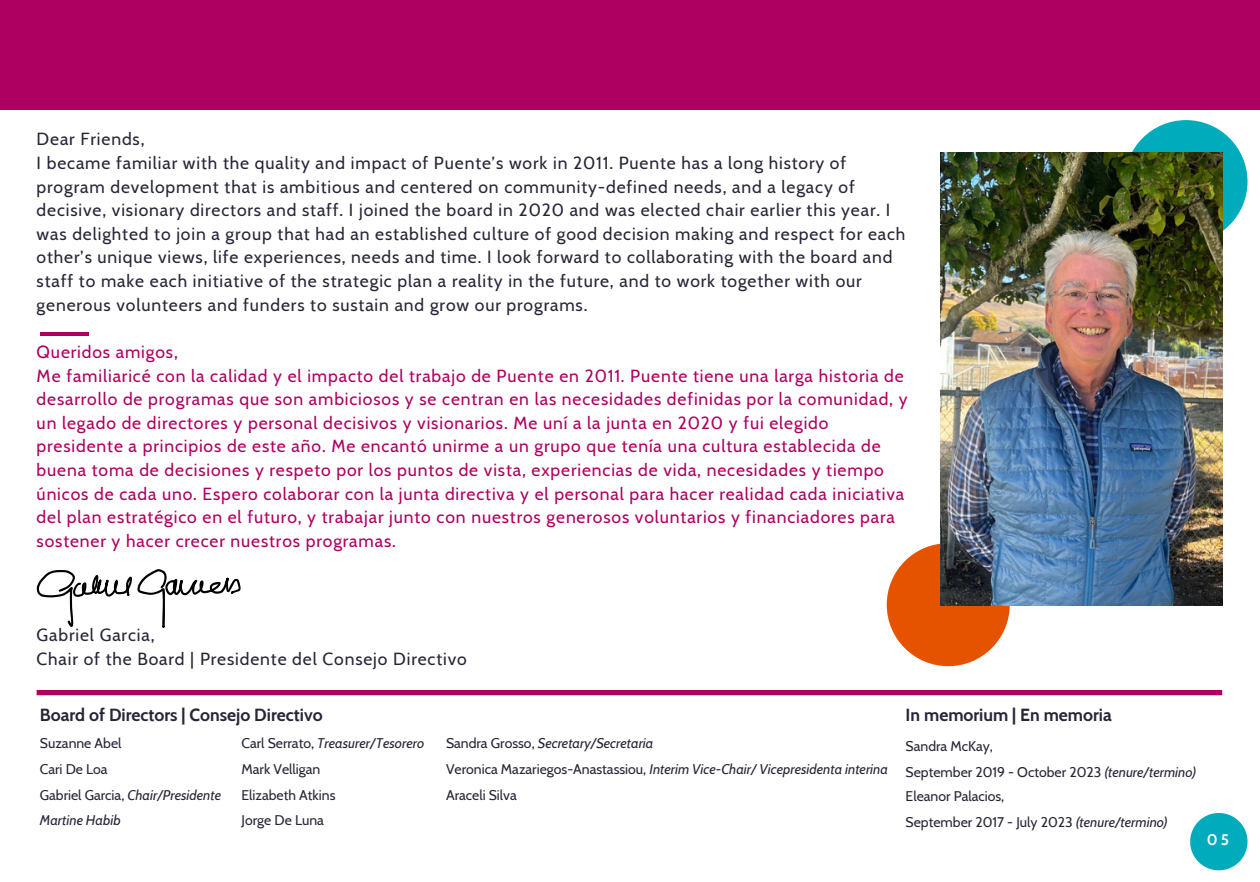
<style>
.page{position:relative;width:1260px;height:882px;background:#fff}
.page>*{position:absolute;margin:0;border:0;box-sizing:border-box;transform-origin:0 0}
.t1{font:17.5px/23.6px "Cabin";letter-spacing:.05em;color:#ae0061}
.t2{font:17.5px/23.6px "Cabin";letter-spacing:.05em;color:#262638}
.t3{font:700 17.5px "Cabin";color:#262638}
.t4{font:700 15.4px "Cabin";color:#fafafa}
.t5{font:14px "Cabin";color:#262638}
.t6{font:italic 14px "Cabin";color:#262638}
.s1{font-style:normal}
.s2{font-style:italic}
</style>
<div class="page">
<hr style="left:40px;top:332px;width:48px;height:4px;background:#ae0061">
<svg style="left:1190px;top:813px;width:58px;height:57px"></svg>
<div style="left:887px;top:543px;width:123px;height:123px;background:#e55300;border-radius:50%"></div>
<div style="left:1125px;top:120px;width:123px;height:123px;background:#00acbb;border-radius:50%"></div>
<img style="left:940px;top:152px;width:282px;height:453px">
<svg style="left:37px;top:569px;width:204px;height:59px"></svg>
<div style="left:0;top:0;width:1260px;height:109px;background:#ae0061"></div>
<div style="left:37px;top:690px;width:1185px;height:5px;background:#ae0061"></div>
<h2 class="t2" style="left:37px;top:127px;width:870px">Dear Friends,<br>I became familiar with the quality and impact of Puente’s work in 2011. Puente has a long history of program development that is ambitious and centered on community-defined needs, and a legacy of decisive, visionary directors and staff. I joined the board in 2020 and was elected chair earlier this year. I was delighted to join a group that had an established culture of good decision making and respect for each other’s unique views, life experiences, needs and time. I look forward to collaborating with the board and staff to make each initiative of the strategic plan a reality in the future, and to work together with our generous volunteers and funders to sustain and grow our programs.</h2>
<h2 class="t1" style="left:37px;top:340px;width:872px">Queridos amigos,<br>Me familiaricé con la calidad y el impacto del trabajo de Puente en 2011. Puente tiene una larga historia de desarrollo de programas que son ambiciosos y se centran en las necesidades definidas por la comunidad, y un legado de directores y personal decisivos y visionarios. Me uní a la junta en 2020 y fui elegido presidente a principios de este año. Me encantó unirme a un grupo que tenía una cultura establecida de buena toma de decisiones y respeto por los puntos de vista, experiencias de vida, necesidades y tiempo únicos de cada uno. Espero colaborar con la junta directiva y el personal para hacer realidad cada iniciativa del plan estratégico en el futuro, y trabajar junto con nuestros generosos voluntarios y financiadores para sostener y hacer crecer nuestros programas.</h2>
<h2 class="t2" style="left:37px;top:623px;width:432px">Gabriel Garcia,<br>Chair of the Board | Presidente del Consejo Directivo</h2>
<p class="t3" style="left:40px;top:704px;width:284px">Board of Directors | Consejo Directivo</p>
<p class="t3" style="left:906px;top:704px;width:208px">In memorium | En memoria</p>
<p class="t5" style="left:40px;top:735px;width:83px">Suzanne Abel</p>
<p class="t5" style="left:40px;top:760px;width:69px">Cari De Loa</p>
<p class="t6" style="left:40px;top:786px;width:183px"><span class="s1">Gabriel Garcia,</span> Chair/Presidente</p>
<p class="t6" style="left:40px;top:812px;width:82px">Martine Habib</p>
<p class="t6" style="left:242px;top:735px;width:184px"><span class="s1">Carl Serrato,</span> Treasurer/Tesorero</p>
<p class="t5" style="left:242px;top:760px;width:80px">Mark Velligan</p>
<p class="t5" style="left:242px;top:786px;width:95px">Elizabeth Atkins</p>
<p class="t5" style="left:242px;top:812px;width:84px">Jorge De Luna</p>
<p class="t6" style="left:446px;top:735px;width:209px"><span class="s1">Sandra Grosso,</span> Secretary/Secretaria</p>
<p class="t6" style="left:446px;top:760px;width:444px"><span class="s1">Veronica Mazariegos-Anastassiou,</span> Interim Vice-Chair/ Vicepresidenta interina</p>
<p class="t5" style="left:446px;top:786px;width:72px">Araceli Silva</p>
<p class="t5" style="left:906px;top:738px;width:89px">Sandra McKay,</p>
<p class="t5" style="left:906px;top:763px;width:292px">September 2019 - October 2023 <span class="s2">(tenure/termino)</span></p>
<p class="t5" style="left:906px;top:788px;width:100px">Eleanor Palacios,</p>
<p class="t5" style="left:906px;top:813px;width:264px">September 2017 - July 2023 <span class="s2">(tenure/termino)</span></p>
<p class="t4" style="left:1207px;top:830px;width:24px">05</p>
</div>
